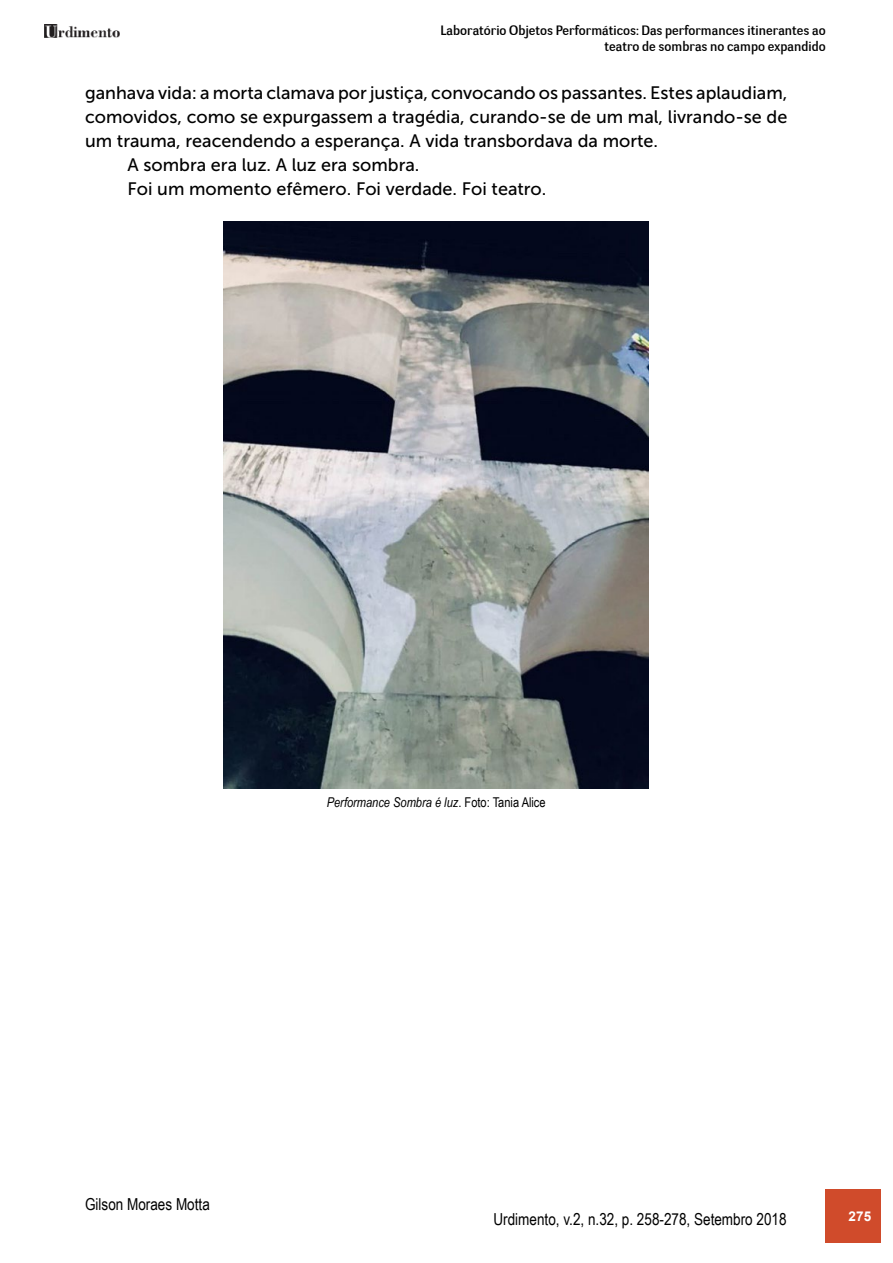
<style>
.page{position:relative;width:893px;height:1263px;background:#fff}
.page>*{position:absolute;margin:0;border:0;box-sizing:border-box;transform-origin:0 0}
.t1{font:18px "Museo Sans 500";color:#000}
.t2{font:16.5px "Arial Narrow";color:#000}
.t3{font:13.5px/16.2px "Negotiate Free";color:#000;text-align:right}
.t4{font:italic 13.5px "Arial Narrow";color:#000}
.t5{font:700 13.5px "Arial";color:#fff}
.s1{font-style:normal}
</style>
<div class="page">
<img style="left:45px;top:25px;width:75px;height:13px">
<div style="left:825px;top:1189px;width:55px;height:53px;background:#d04b2b"></div>
<img style="left:223px;top:222px;width:425px;height:566px">
<p class="t3" style="left:440px;top:22px;width:387px">Laboratório Objetos Performáticos: Das performances itinerantes ao teatro de sombras no campo expandido</p>
<p class="t1" style="left:85px;top:82px;width:704px">ganhava vida: a morta clamava por justiça, convocando os passantes. Estes aplaudiam,</p>
<p class="t1" style="left:85px;top:106px;width:704px">comovidos, como se expurgassem a tragédia, curando-se de um mal, livrando-se de</p>
<p class="t1" style="left:85px;top:130px;width:575px">um trauma, reacendendo a esperança. A vida transbordava da morte.</p>
<p class="t1" style="left:128px;top:154px;width:293px">A sombra era luz. A luz era sombra.</p>
<p class="t1" style="left:128px;top:178px;width:420px">Foi um momento efêmero. Foi verdade. Foi teatro.</p>
<p class="t4" style="left:327px;top:792px;width:220px">Performance Sombra é luz<span class="s1">. Foto: Tania Alice</span></p>
<p class="t2" style="left:85px;top:1192px;width:126px">Gilson Moraes Motta</p>
<p class="t2" style="left:493px;top:1206px;width:295px">Urdimento, v.2, n.32, p. 258-278, Setembro 2018</p>
<p class="t5" style="left:849px;top:1207px;width:24px">275</p>
</div>
